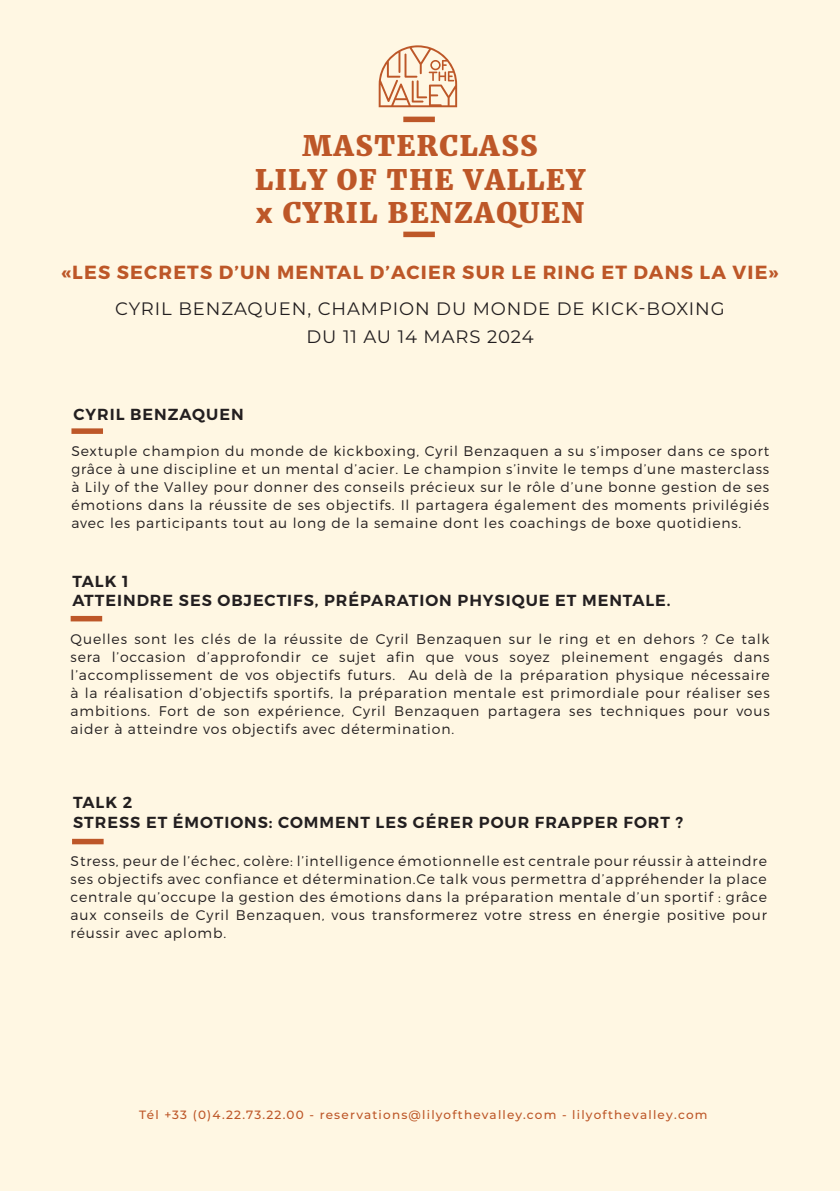
<style>
.page{position:relative;width:840px;height:1191px;background:#fff}
.page>*{position:absolute;margin:0;border:0;box-sizing:border-box;transform-origin:0 0}
.t1{font:800 28px "Merriweather";letter-spacing:.06em;color:#bd5728}
.t2{font:700 19px "Montserrat";letter-spacing:.06em;color:#bd5728}
.t3{font:18px "Montserrat";letter-spacing:.05em;color:#231f20}
.t4{font:600 16px "Montserrat";letter-spacing:.06em;color:#231f20}
.t5{font:300 14px/18px "Montserrat";letter-spacing:.06em;color:#231f20;text-align:justify}
.t6{font:500 12px "Montserrat";letter-spacing:.1em;color:#bd5728}
.s1{font-family:"Montserrat";font-weight:700}
</style>
<div class="page">
<div style="left:0;top:0;width:839px;height:1191px;background:#fff7e3"></div>
<div style="left:71px;top:616px;width:31px;height:5px;background:#bd5728"></div>
<div style="left:72px;top:839px;width:32px;height:5px;background:#bd5728"></div>
<div style="left:71px;top:428px;width:32px;height:6px;background:#bd5728"></div>
<div style="left:403px;top:117px;width:31px;height:5px;background:#bd5728"></div>
<svg style="left:378px;top:45px;width:79px;height:62px"></svg>
<div style="left:403px;top:232px;width:31px;height:5px;background:#bd5728"></div>
<p class="t1" style="left:302px;top:129px;width:236px">MASTERCLASS</p>
<p class="t1" style="left:255px;top:162px;width:331px">LILY OF THE VALLEY</p>
<p class="t1" style="left:256px;top:196px;width:329px"><span class="s1">x</span> CYRIL BENZAQUEN</p>
<p class="t2" style="left:62px;top:261px;width:717px">«LES SECRETS D’UN MENTAL D’ACIER SUR LE RING ET DANS LA VIE»</p>
<p class="t3" style="left:115px;top:296px;width:610px">CYRIL BENZAQUEN, CHAMPION DU MONDE DE KICK-BOXING</p>
<p class="t3" style="left:306px;top:324px;width:228px">DU 11 AU 14 MARS 2024</p>
<p class="t4" style="left:73px;top:404px;width:172px">CYRIL BENZAQUEN</p>
<p class="t5" style="left:71px;top:442px;width:699px">Sextuple champion du monde de kickboxing, Cyril Benzaquen a su s’imposer dans ce sport grâce à une discipline et un mental d’acier. Le champion s’invite le temps d’une masterclass à Lily of the Valley pour donner des conseils précieux sur le rôle d’une bonne gestion de ses émotions dans la réussite de ses objectifs. Il partagera également des moments privilégiés avec les participants tout au long de la semaine dont les coachings de boxe quotidiens.</p>
<p class="t4" style="left:72px;top:571px;width:58px">TALK 1</p>
<p class="t4" style="left:72px;top:591px;width:599px">ATTEINDRE SES OBJECTIFS, PRÉPARATION PHYSIQUE ET MENTALE.</p>
<p class="t5" style="left:71px;top:629px;width:700px">Quelles sont les clés de la réussite de Cyril Benzaquen sur le ring et en dehors ? Ce talk sera l’occasion d’approfondir ce sujet afin que vous soyez pleinement engagés dans l’accomplissement de vos objectifs futurs. Au delà de la préparation physique nécessaire à la réalisation d’objectifs sportifs, la préparation mentale est primordiale pour réaliser ses ambitions. Fort de son expérience, Cyril Benzaquen partagera ses techniques pour vous aider à atteindre vos objectifs avec détermination.</p>
<p class="t4" style="left:73px;top:792px;width:61px">TALK 2</p>
<p class="t4" style="left:73px;top:812px;width:611px">STRESS ET ÉMOTIONS: COMMENT LES GÉRER POUR FRAPPER FORT ?</p>
<p class="t5" style="left:71px;top:852px;width:697px">Stress, peur de l’échec, colère: l’intelligence émotionnelle est centrale pour réussir à atteindre ses objectifs avec confiance et détermination.Ce talk vous permettra d’appréhender la place centrale qu’occupe la gestion des émotions dans la préparation mentale d’un sportif : grâce aux conseils de Cyril Benzaquen, vous transformerez votre stress en énergie positive pour réussir avec aplomb.</p>
<p class="t6" style="left:139px;top:1106px;width:569px">Tél +33 (0)4.22.73.22.00 - reservations@lilyofthevalley.com - lilyofthevalley.com</p>
</div>
